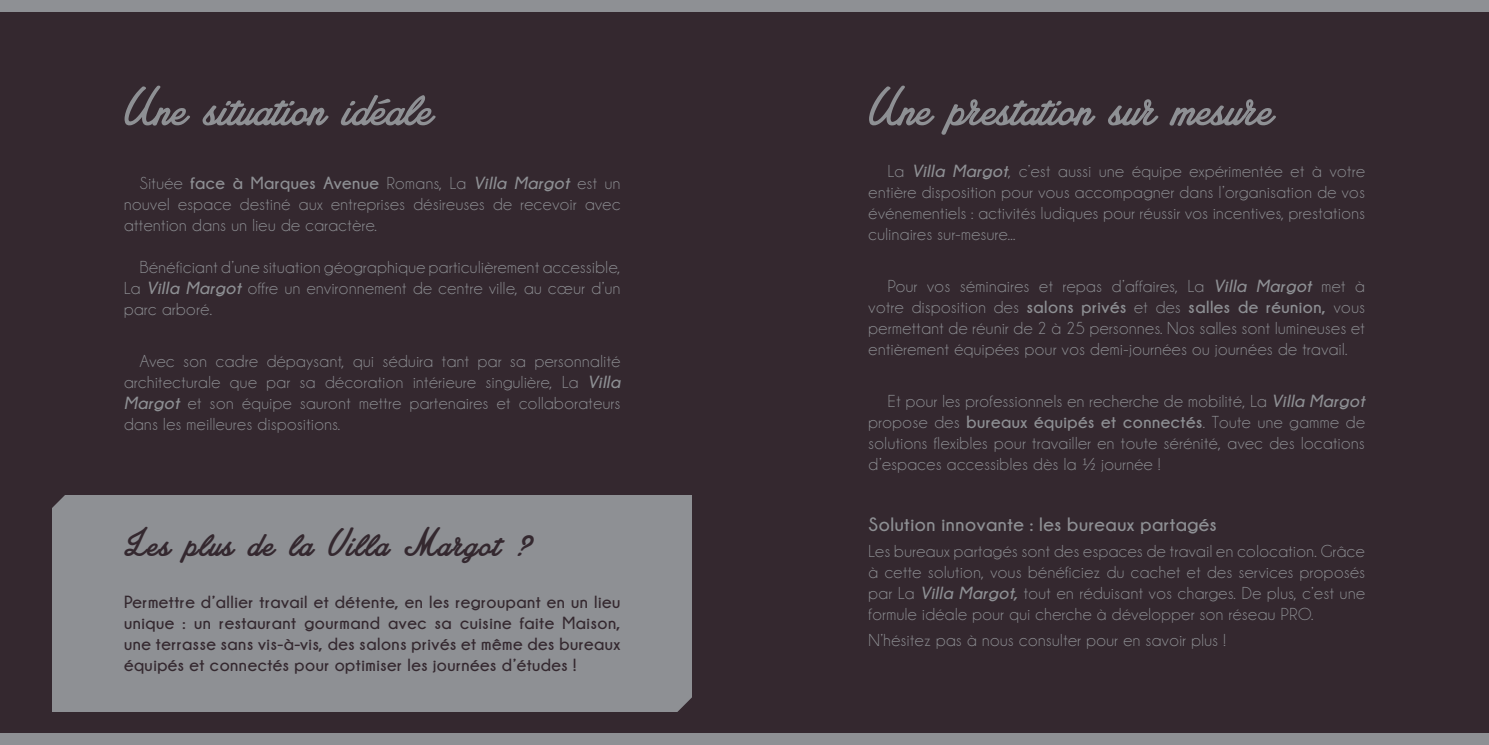
<style>
.page{position:relative;width:1489px;height:745px;background:#fff}
.page>*{position:absolute;margin:0;border:0;box-sizing:border-box;transform-origin:0 0}
.t1{font:57.75px "Amplify Personal Use Only";color:#8e9094}
.t2{font:42px "Amplify Personal Use Only";letter-spacing:.03em;color:#34282f}
.t3{font:700 19.25px "Champagne&Limousines";letter-spacing:.03em;color:#8e9094}
.t4{font:17.5px/21px "Champagne&Limousines";letter-spacing:.03em;color:#8e9094;text-align:justify}
.t5{font:700 17.5px/21px "Champagne&Limousines";letter-spacing:.03em;color:#34282f;text-align:justify}
.s1{font-weight:700}
.s2{font-weight:700;font-style:italic}
</style>
<div class="page">
<div style="left:0;top:0;width:1488px;height:744px;background:#34282f"></div>
<div style="left:53px;top:494px;width:638px;height:217px;background:#8e9094"></div>
<svg style="left:52px;top:494px;width:18px;height:33px"></svg>
<svg style="left:670px;top:680px;width:22px;height:32px"></svg>
<div style="left:0;top:0;width:1488px;height:11px;background:#8e9094"></div>
<div style="left:0;top:733px;width:1488px;height:11px;background:#8e9094"></div>
<p class="t1" style="left:124px;top:76px;width:310px">Une situation idéale</p>
<p class="t4" style="left:124px;top:173px;width:498px;text-indent:16px">Située <span class="s1">face à Marques Avenue</span> Romans, La <span class="s2">Villa Margot</span> est un nouvel espace destiné aux entreprises désireuses de recevoir avec attention dans un lieu de caractère.</p>
<p class="t4" style="left:124px;top:257px;width:498px;text-indent:16px">Bénéficiant d’une situation géographique particulièrement accessible, La <span class="s2">Villa Margot</span> offre un environnement de centre ville, au cœur d’un parc arboré.</p>
<p class="t4" style="left:124px;top:351px;width:498px;text-indent:16px">Avec son cadre dépaysant, qui séduira tant par sa personnalité architecturale que par sa décoration intérieure singulière, La <span class="s2">Villa Margot</span> et son équipe sauront mettre partenaires et collaborateurs dans les meilleures dispositions.</p>
<p class="t2" style="left:124px;top:519px;width:405px">Les plus de la Villa Margot ?</p>
<p class="t5" style="left:124px;top:590px;width:498px">Permettre d’allier travail et détente, en les regroupant en un lieu unique : un restaurant gourmand avec sa cuisine faite Maison, une terrasse sans vis-à-vis, des salons privés et même des bureaux équipés et connectés pour optimiser les journées d’études !</p>
<p class="t1" style="left:868px;top:76px;width:406px">Une prestation sur mesure</p>
<p class="t4" style="left:868px;top:161px;width:498px;text-indent:19px">La <span class="s2">Villa Margot</span>, c’est aussi une équipe expérimentée et à votre entière disposition pour vous accompagner dans l’organisation de vos événementiels : activités ludiques pour réussir vos incentives, prestations culinaires sur-mesure...</p>
<p class="t4" style="left:868px;top:276px;width:498px;text-indent:19px">Pour vos séminaires et repas d’affaires, La <span class="s2">Villa Margot</span> met à votre disposition des <span class="s1">salons privés</span> et des <span class="s1">salles de réunion,</span> vous permettant de réunir de 2 à 25 personnes. Nos salles sont lumineuses et entièrement équipées pour vos demi-journées ou journées de travail.</p>
<p class="t4" style="left:868px;top:391px;width:498px;text-indent:19px">Et pour les professionnels en recherche de mobilité, La <span class="s2">Villa Margot </span>propose des <span class="s1">bureaux équipés et connectés</span>. Toute une gamme de solutions flexibles pour travailler en toute sérénité, avec des locations d’espaces accessibles dès la ½ journée !</p>
<p class="t3" style="left:868px;top:513px;width:350px">Solution innovante : les bureaux partagés</p>
<p class="t4" style="left:868px;top:540px;width:498px">Les bureaux partagés sont des espaces de travail en colocation. Grâce à cette solution, vous bénéficiez du cachet et des services proposés par La <span class="s2">Villa Margot,</span> tout en réduisant vos charges. De plus, c’est une formule idéale pour qui cherche à développer son réseau PRO.</p>
<p class="t4" style="left:868px;top:629px;width:359px">N’hésitez pas à nous consulter pour en savoir plus !</p>
</div>
